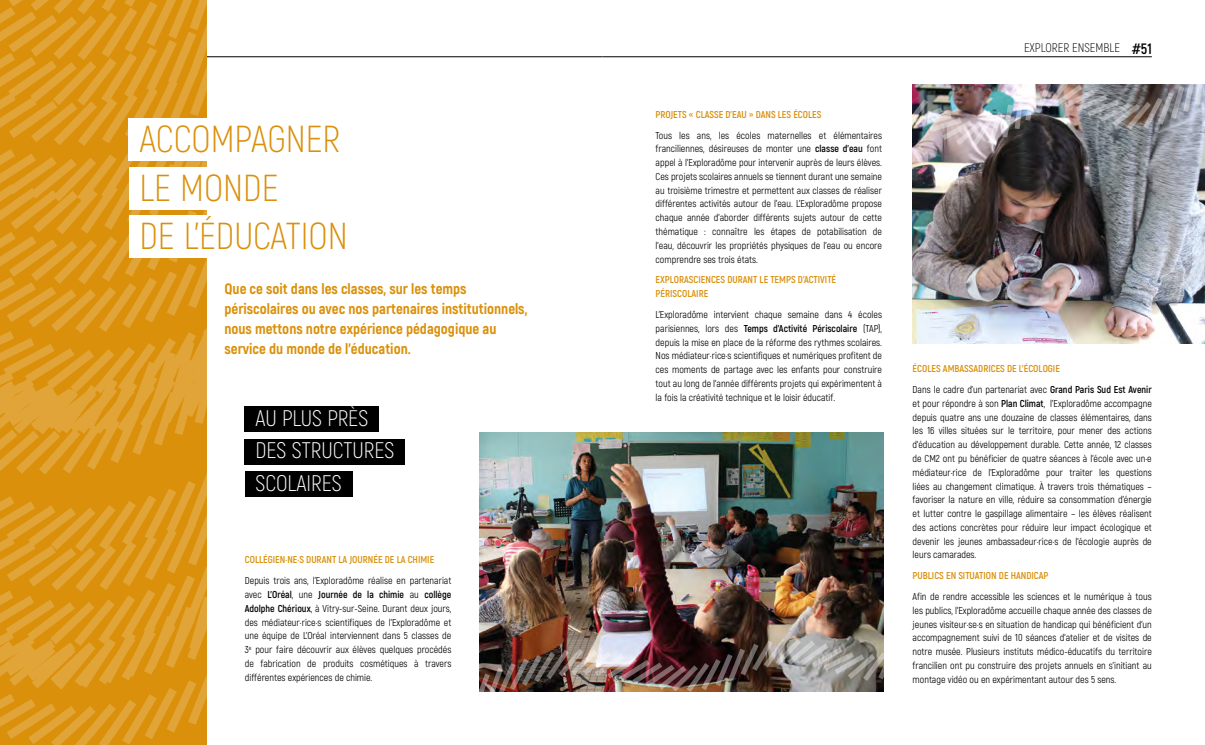
<style>
.page{position:relative;width:1205px;height:745px;background:#fff}
.page>*{position:absolute;margin:0;border:0;box-sizing:border-box;transform-origin:0 0}
.t1{font:300 37.5px/48.8px "Akrobat";color:#da900a}
.t2{font:300 22.5px/32.5px "Akrobat";color:#fff}
.t3{font:800 15px/20px "Akrobat";color:#da900a}
.t4{font:300 12.5px "Akrobat";color:#000}
.t5{font:10px/13.8px "Akrobat";color:#000;text-align:justify}
.t6{font:700 10px/13.8px "Akrobat";color:#da900a}
.s1{font-weight:700}
.s2{font-weight:700;font-size:15px}
.s3{font-weight:400;color:#000}
.s4{color:#000}
</style>
<div class="page">
<hr style="left:602px;top:56px;width:550px;height:1px;background:#000">
<hr style="left:53px;top:56px;width:549px;height:1px;background:#000">
<svg style="left:0;top:0;width:207px;height:744px;background:#dc981e"></svg>
<div style="left:129px;top:118px;width:222px;height:42px;background:#fff"></div>
<div style="left:129px;top:167px;width:160px;height:42px;background:#fff"></div>
<div style="left:129px;top:215px;width:229px;height:43px;background:#fff"></div>
<div style="left:245px;top:406px;width:134px;height:25px;background:#000"></div>
<div style="left:245px;top:438px;width:160px;height:26px;background:#000"></div>
<div style="left:245px;top:471px;width:107px;height:25px;background:#000"></div>
<img style="left:913px;top:152px;width:292px;height:191px">
<img style="left:480px;top:432px;width:404px;height:201px">
<img style="left:479px;top:633px;width:405px;height:59px">
<img style="left:892px;top:56px;width:313px;height:96px">
<h1 class="t1" style="left:139px;top:114px;width:210px">ACCOMPAGNER<br>LE MONDE<br>DE L’ÉDUCATION</h1>
<h3 class="t3" style="left:224px;top:279px;width:304px">Que ce soit dans les classes, sur les temps périscolaires ou avec nos partenaires institutionnels, nous mettons notre expérience pédagogique au service du monde de l’éducation.</h3>
<h2 class="t2" style="left:255px;top:401px;width:140px">AU PLUS PRÈS<br>DES STRUCTURES<br>SCOLAIRES</h2>
<p class="t6" style="left:245px;top:552px;width:191px">COLLÉGIEN·NE·S DURANT LA JOURNÉE DE LA CHIMIE</p>
<p class="t5" style="left:245px;top:573px;width:208px">Depuis trois ans, l’Exploradôme réalise en partenariat avec <span class="s1">L’Oréal</span>, une <span class="s1">Journée de la chimie</span> au <span class="s1">collège Adolphe Chérioux</span>, à Vitry-sur-Seine. Durant deux jours, des médiateur·rice·s scientifiques de l’Exploradôme et une équipe de L’Oréal interviennent dans 5 classes de 3<sup>e</sup> pour faire découvrir aux élèves quelques procédés de fabrication de produits cosmétiques à travers différentes expériences de chimie.</p>
<p class="t6" style="left:656px;top:107px;width:167px">PROJETS « CLASSE D’EAU » DANS LES ÉCOLES</p>
<p class="t5" style="left:656px;top:128px;width:228px">Tous les ans, les écoles maternelles et élémentaires franciliennes, désireuses de monter une <span class="s1">classe d’eau</span> font appel à l’Exploradôme pour intervenir auprès de leurs élèves.<br>Ces projets scolaires annuels se tiennent durant une semaine au troisième trimestre et permettent aux classes de réaliser différentes activités autour de l’eau. L’Exploradôme propose chaque année d’aborder différents sujets autour de cette thématique : connaître les étapes de potabilisation de l’eau, découvrir les propriétés physiques de l’eau ou encore comprendre ses trois états.</p>
<p class="t6" style="left:656px;top:273px;width:182px">EXPLORASCIENCES DURANT LE TEMPS D’ACTIVITÉ<br>PÉRISCOLAIRE</p>
<p class="t5" style="left:656px;top:307px;width:228px">L’Exploradôme intervient chaque semaine dans 4 écoles parisiennes, lors des <span class="s1">Temps d’Activité Périscolaire</span> (TAP), depuis la mise en place de la réforme des rythmes scolaires.<br>Nos médiateur·rice·s scientifiques et numériques profitent de ces moments de partage avec les enfants pour construire tout au long de l’année différents projets qui expérimentent à la fois la créativité technique et le loisir éducatif.</p>
<p class="t4" style="left:1024px;top:40px;width:129px">EXPLORER ENSEMBLE <span class="s2">#51</span></p>
<p class="t6" style="left:912px;top:358px;width:241px;line-height:20.9px">ÉCOLES AMBASSADRICES DE L’ÉCOLOGIE<br><span class="s3">Dans le cadre d’un partenariat avec</span> <span class="s4">Grand Paris Sud Est Avenir</span></p>
<p class="t5" style="left:912px;top:396px;width:241px">et pour répondre à son <span class="s1">Plan Climat</span>, l’Exploradôme accompagne depuis quatre ans une douzaine de classes élémentaires, dans les 16 villes situées sur le territoire, pour mener des actions d’éducation au développement durable. Cette année, 12 classes de CM2 ont pu bénéficier de quatre séances à l’école avec un·e médiateur·rice de l’Exploradôme pour traiter les questions liées au changement climatique. À travers trois thématiques – favoriser la nature en ville, réduire sa consommation d’énergie et lutter contre le gaspillage alimentaire – les élèves réalisent des actions concrètes pour réduire leur impact écologique et devenir les jeunes ambassadeur·rice·s de l’écologie auprès de leurs camarades.</p>
<p class="t6" style="left:912px;top:568px;width:137px">PUBLICS EN SITUATION DE HANDICAP</p>
<p class="t5" style="left:912px;top:589px;width:241px">Afin de rendre accessible les sciences et le numérique à tous les publics, l’Exploradôme accueille chaque année des classes de jeunes visiteur·se·s en situation de handicap qui bénéficient d’un accompagnement suivi de 10 séances d’atelier et de visites de notre musée. Plusieurs instituts médico-éducatifs du territoire francilien ont pu construire des projets annuels en s’initiant au montage vidéo ou en expérimentant autour des 5 sens.</p>
</div>
